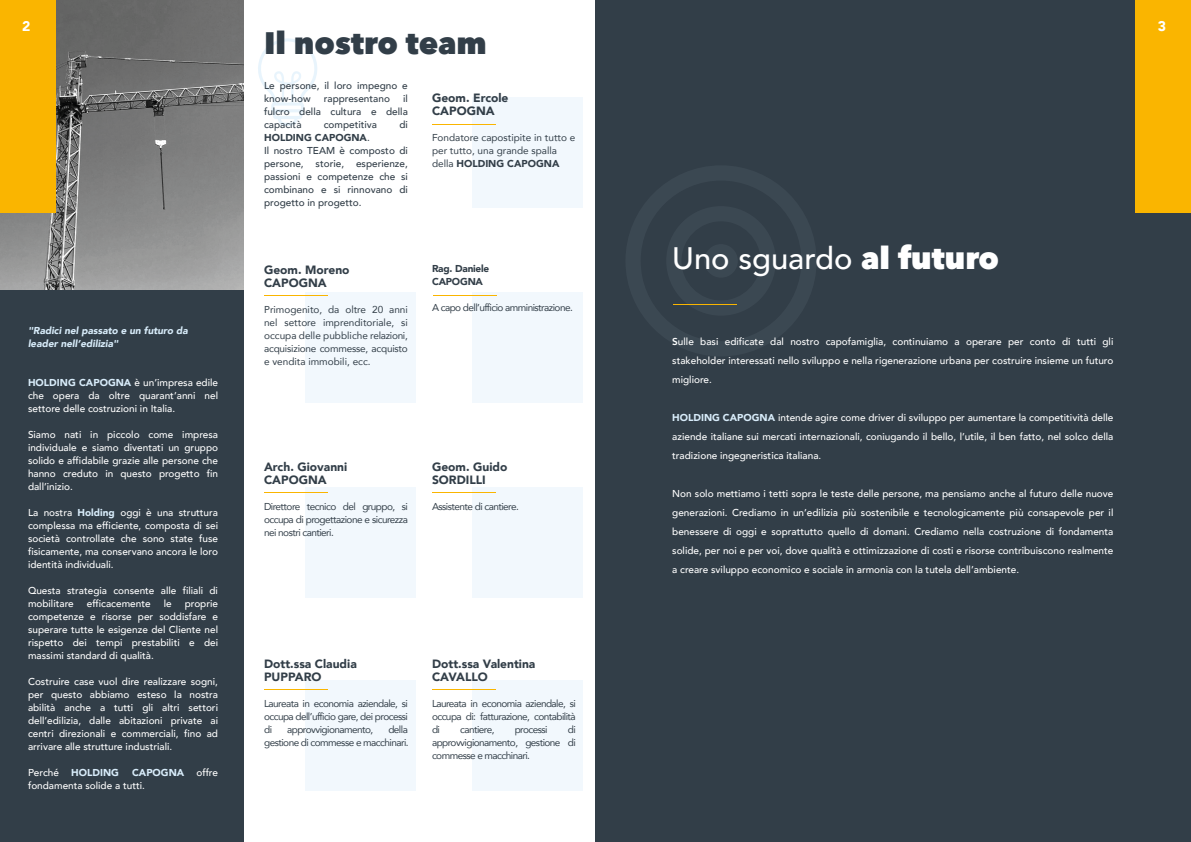
<style>
.page{position:relative;width:1191px;height:842px;background:#fff}
.page>*{position:absolute;margin:0;border:0;box-sizing:border-box;transform-origin:0 0}
.t1{font:500 31px "Avenir";color:#fff}
.t2{font:800 31px "Avenir Next";color:#323e48}
.t3{font:900 14px "Avenir";color:#fff}
.t4{font:900 12px/13px "Avenir";color:#323e48}
.t5{font:500 10px/13px "Avenir";color:#fff;text-align:justify}
.t6{font:10px/13px "Avenir";letter-spacing:-.055em;color:#323e48;text-align:justify}
.t7{font:500 10px/13px "Avenir";color:#323e48}
.t8{font:10px/13px "Avenir";color:#323e48}
.t9{font:italic 900 10px/13px "Avenir";color:#d8ecfa}
.t10{font:900 10px/13px "Avenir";letter-spacing:-.02em;color:#323e48}
.t11{font:900 10px "Avenir";color:#d8ecfa}
.s1{font-weight:900;color:#d8ecfa}
.s2{font-weight:500;color:#fff}
.s3{font-weight:900}
.s4{font-family:"Avenir Next";font-weight:800}
.s5{font-weight:800}
</style>
<div class="page">
<div style="left:595px;top:0;width:596px;height:842px;background:#323e48"></div>
<div style="left:472px;top:97px;width:110px;height:110px;background:#f2f8fd"></div>
<div style="left:472px;top:292px;width:110px;height:110px;background:#f2f8fd"></div>
<div style="left:472px;top:487px;width:110px;height:110px;background:#f2f8fd"></div>
<div style="left:472px;top:680px;width:110px;height:110px;background:#f2f8fd"></div>
<div style="left:305px;top:292px;width:110px;height:110px;background:#f2f8fd"></div>
<div style="left:305px;top:487px;width:110px;height:110px;background:#f2f8fd"></div>
<div style="left:305px;top:680px;width:110px;height:110px;background:#f2f8fd"></div>
<img style="left:0;top:0;width:244px;height:290px">
<div style="left:0;top:0;width:55px;height:212px;background:#fab500"></div>
<div style="left:0;top:290px;width:244px;height:552px;background:#323e48"></div>
<svg style="left:258px;top:38px;width:59px;height:88px"></svg>
<hr style="left:264px;top:295px;width:64px;height:1px;background:#fab500">
<hr style="left:264px;top:492px;width:64px;height:1px;background:#fab500">
<hr style="left:264px;top:689px;width:64px;height:1px;background:#fab500">
<hr style="left:432px;top:689px;width:64px;height:1px;background:#fab500">
<hr style="left:432px;top:492px;width:64px;height:1px;background:#fab500">
<hr style="left:432px;top:295px;width:64px;height:1px;background:#fab500">
<hr style="left:432px;top:124px;width:64px;height:1px;background:#fab500">
<div style="left:1135px;top:0;width:56px;height:212px;background:#fab500"></div>
<div style="left:704px;top:244px;width:34px;height:34px;background:#3b4852;border-radius:50%"></div>
<hr style="left:673px;top:304px;width:63px;height:1px;background:#fab500">
<h2 class="t3" style="left:22px;top:14px;width:10px">2</h2>
<p class="t9" style="left:28px;top:324px;width:161px">"Radici nel passato e un futuro da leader nell’edilizia"</p>
<p class="t5" style="left:28px;top:375px;width:192px"><span class="s1">HOLDING CAPOGNA</span> è un’impresa edile che opera da oltre quarant’anni nel settore delle costruzioni in Italia.</p>
<p class="t5" style="left:28px;top:427px;width:192px">Siamo nati in piccolo come impresa individuale e siamo diventati un gruppo solido e affidabile grazie alle persone che hanno creduto in questo progetto fin dall’inizio.</p>
<p class="t5" style="left:28px;top:505px;width:192px">La nostra <span class="s1">Holding</span> oggi è una struttura complessa ma efficiente, composta di sei società controllate che sono state fuse fisicamente, ma conservano ancora le loro identità individuali.</p>
<p class="t5" style="left:28px;top:583px;width:191px">Questa strategia consente alle filiali di mobilitare</p>
<p class="t5" style="left:87px;top:596px;width:65px">efficacemente</p>
<p class="t5" style="left:164px;top:596px;width:9px">le</p>
<p class="t5" style="left:28px;top:596px;width:192px;text-indent:157px">proprie competenze e risorse per soddisfare e superare tutte le esigenze del Cliente nel rispetto dei tempi prestabiliti e dei massimi standard di qualità.</p>
<p class="t5" style="left:28px;top:674px;width:192px">Costruire case vuol dire realizzare sogni, per questo abbiamo esteso la nostra abilità anche a tutti gli altri settori dell’edilizia, dalle abitazioni private ai centri direzionali e commerciali, fino ad arrivare alle strutture industriali.</p>
<p class="t11" style="left:28px;top:764px;width:92px"><span class="s2">Perché</span> HOLDING</p>
<p class="t5" style="left:28px;top:765px;width:191px;text-indent:104px"><span class="s1">CAPOGNA</span> offre fondamenta solide a tutti.</p>
<h1 class="t2" style="left:264px;top:24px;width:224px">Il nostro team</h1>
<p class="t7" style="left:264px;top:78px;width:145px">Le persone, il loro impegno e know-how</p>
<p class="t7" style="left:264px;top:91px;width:145px;text-align:justify;text-indent:139px">il fulcro della cultura e della capacità</p>
<p class="t7" style="left:324px;top:91px;width:68px">rappresentano</p>
<p class="t7" style="left:324px;top:117px;width:55px">competitiva</p>
<p class="t7" style="left:399px;top:117px;width:10px">di</p>
<p class="t7" style="left:264px;top:130px;width:145px"><span class="s3">HOLDING CAPOGNA</span>.<br>Il nostro TEAM è composto di persone, storie, esperienze, passioni e competenze che si combinano e si rinnovano di progetto in progetto.</p>
<p class="t4" style="left:264px;top:263px;width:87px">Geom. Moreno<br>CAPOGNA</p>
<p class="t6" style="left:264px;top:303px;width:145px">Primogenito, da oltre 20 anni nel settore imprenditoriale, si occupa delle pubbliche relazioni, acquisizione commesse, acquisto e vendita immobili, ecc.</p>
<p class="t4" style="left:432px;top:91px;width:78px">Geom. Ercole<br>CAPOGNA</p>
<p class="t8" style="left:432px;top:130px;width:145px">Fondatore capostipite in tutto e per tutto, una grande spalla della <span class="s3">HOLDING CAPOGNA</span></p>
<p class="t10" style="left:432px;top:262px;width:59px">Rag. Daniele<br>CAPOGNA</p>
<p class="t6" style="left:432px;top:301px;width:142px">A capo dell’ufficio amministrazione.</p>
<p class="t4" style="left:264px;top:460px;width:85px">Arch. Giovanni<br>CAPOGNA</p>
<p class="t6" style="left:264px;top:499px;width:145px">Direttore tecnico del gruppo, si occupa di progettazione e sicurezza nei nostri cantieri.</p>
<p class="t4" style="left:432px;top:460px;width:77px">Geom. Guido<br>SORDILLI</p>
<p class="t6" style="left:432px;top:499px;width:88px">Assistente di cantiere.</p>
<p class="t4" style="left:264px;top:657px;width:94px">Dott.ssa Claudia<br>PUPPARO</p>
<p class="t6" style="left:264px;top:696px;width:145px">Laureata in economia aziendale, si occupa dell’ufficio gare, dei processi di</p>
<p class="t6" style="left:264px;top:722px;width:146px;text-align:right">della<br>gestione di commesse e macchinari.</p>
<p class="t6" style="left:287px;top:722px;width:88px">approvvigionamento,</p>
<p class="t4" style="left:432px;top:657px;width:105px">Dott.ssa Valentina<br>CAVALLO</p>
<p class="t6" style="left:432px;top:696px;width:145px">Laureata in economia aziendale, si occupa di: fatturazione, contabilità di</p>
<p class="t6" style="left:432px;top:722px;width:145px;text-indent:136px">di approvvigionamento, gestione di commesse e macchinari.</p>
<p class="t6" style="left:460px;top:722px;width:36px">cantiere,</p>
<p class="t6" style="left:515px;top:722px;width:34px">processi</p>
<h2 class="t3" style="left:1158px;top:14px;width:10px">3</h2>
<h1 class="t1" style="left:672px;top:231px;width:328px">Uno sguardo <span class="s4">al futuro</span></h1>
<p class="t5" style="left:672px;top:332px;width:443px;line-height:19px"><span class="s5">S</span>ulle basi edificate dal nostro capofamiglia, continuiamo a operare per conto di tutti gli stakeholder interessati nello sviluppo e nella rigenerazione urbana per costruire insieme un futuro migliore.</p>
<p class="t5" style="left:672px;top:408px;width:443px;line-height:19px"><span class="s1">HOLDING CAPOGNA</span> intende agire come driver di sviluppo per aumentare la competitività delle aziende italiane sui mercati internazionali, coniugando il bello, l’utile, il ben fatto, nel solco della tradizione ingegneristica italiana.</p>
<p class="t5" style="left:672px;top:484px;width:443px;line-height:19px">Non solo mettiamo i tetti sopra le teste delle persone, ma pensiamo anche al futuro delle nuove generazioni. Crediamo in un’edilizia più sostenibile e tecnologicamente più consapevole per il benessere di oggi e soprattutto quello di domani. Crediamo nella costruzione di fondamenta solide, per noi e per voi, dove qualità e ottimizzazione di costi e risorse contribuiscono realmente a creare sviluppo economico e sociale in armonia con la tutela dell’ambiente.</p>
</div>
